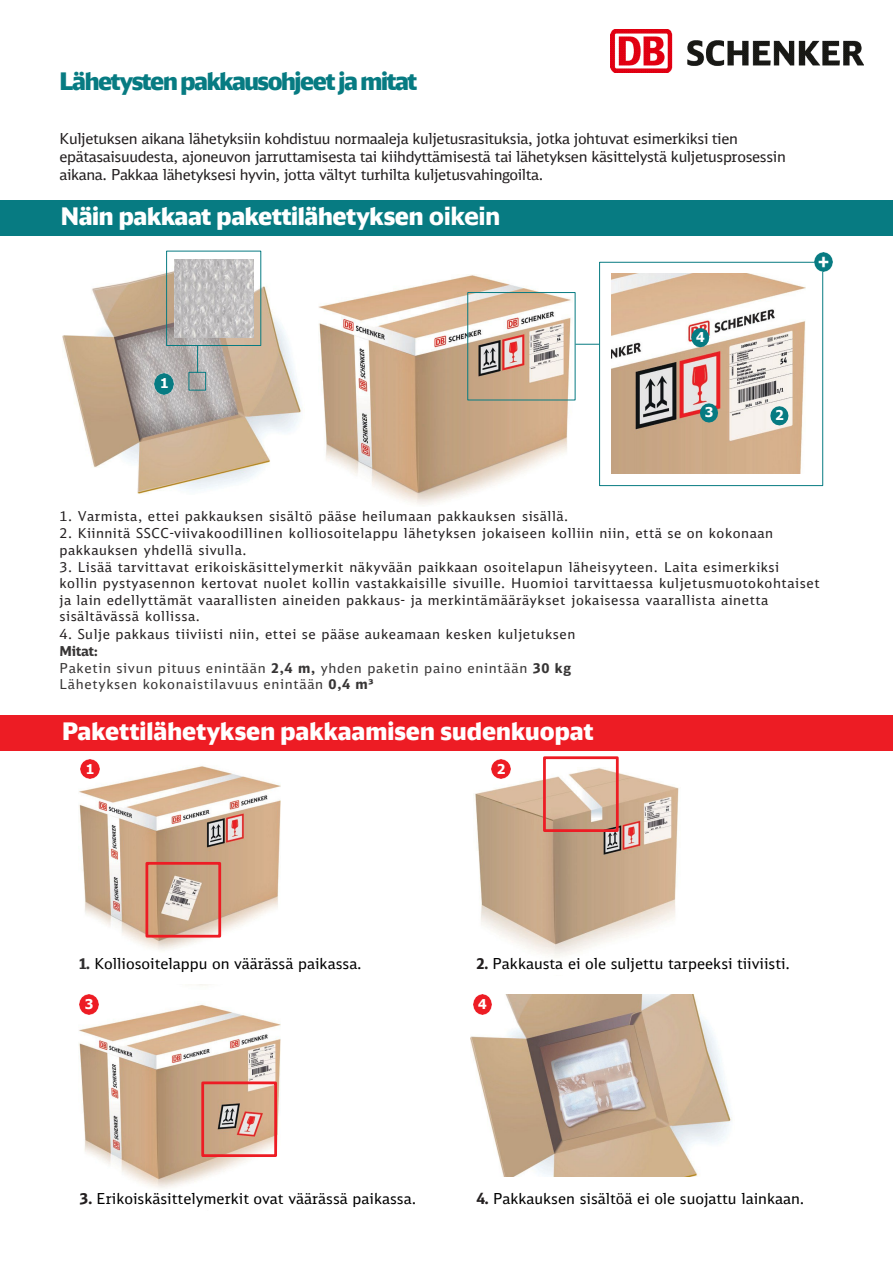
<style>
.page{position:relative;width:893px;height:1264px;background:#fff}
.page>*{position:absolute;margin:0;border:0;box-sizing:border-box;transform-origin:0 0}
.t1{font:900 24px "DB Head";letter-spacing:-.01em;color:#fff}
.t2{font:900 24px "DB Head";letter-spacing:-.06em;color:#077b82}
.t3{font:15px/18px "DB Sans";letter-spacing:-.025em;color:#231f20}
.t4{font:15px "DB Sans";color:#000}
.t5{font:13.5px/16.2px "DB Sans";letter-spacing:.04em;color:#231f20}
.t6{font:13.5px "DB Sans";letter-spacing:.055em;color:#373535}
.t7{font:700 13.5px "Tahoma";color:#fff}
.t8{font:700 13.5px "DB Sans";letter-spacing:-.02em;color:#373535}
.s1{font-family:"Tahoma";font-weight:700}
.s2{font-weight:700}
.s3{font-family:"DB Sans Alternate";font-weight:700;color:#323031}
.s4{font-family:"DB Sans Alternate"}
.s5{font-family:"DB Sans Alternate";font-weight:700;color:#231f20}
.s6{font-weight:700;color:#231f20}
</style>
<div class="page">
<img style="left:319px;top:274px;width:253px;height:231px">
<div style="left:467px;top:292px;width:108px;height:108px;border:1px solid #077b82"></div>
<div style="left:599px;top:262px;width:224px;height:224px;border:1px solid #077b82"></div>
<svg style="left:575px;top:344px;width:24px;height:1px"></svg>
<img style="left:611px;top:274px;width:194px;height:200px">
<img style="left:814px;top:252px;width:18px;height:19px">
<svg style="left:770px;top:406px;width:18px;height:19px"></svg>
<svg style="left:699px;top:403px;width:19px;height:19px"></svg>
<svg style="left:691px;top:328px;width:18px;height:19px"></svg>
<div style="left:0;top:200px;width:892px;height:35px;background:#077b82"></div>
<img style="left:63px;top:260px;width:239px;height:234px">
<img style="left:154px;top:373px;width:20px;height:21px">
<div style="left:166px;top:251px;width:95px;height:95px;border:1px solid #077b82"></div>
<img style="left:174px;top:259px;width:79px;height:78px">
<svg style="left:197px;top:345px;width:1px;height:27px"></svg>
<div style="left:188px;top:372px;width:18px;height:18px;border:1px solid #077b82"></div>
<img style="left:79px;top:750px;width:201px;height:201px">
<div style="left:0;top:715px;width:892px;height:35px;background:#ed1c24"></div>
<img style="left:475px;top:767px;width:204px;height:191px">
<img style="left:79px;top:984px;width:201px;height:204px">
<div style="left:145px;top:861px;width:76px;height:76px;border:3px solid #ed1c24"></div>
<div style="left:543px;top:756px;width:75px;height:75px;border:3px solid #ed1c24"></div>
<img style="left:81px;top:759px;width:18px;height:19px">
<div style="left:201px;top:1081px;width:76px;height:75px;border:3px solid #ed1c24"></div>
<img style="left:80px;top:994px;width:18px;height:20px">
<img style="left:492px;top:759px;width:18px;height:19px">
<img style="left:470px;top:994px;width:262px;height:182px">
<img style="left:473px;top:994px;width:18px;height:20px">
<img style="left:610px;top:30px;width:253px;height:43px">
<p class="t2" style="left:59px;top:65px;width:359px">Lähetysten pakkausohjeet ja mitat</p>
<p class="t3" style="left:59px;top:129px;width:727px">Kuljetuksen aikana lähetyksiin kohdistuu normaaleja kuljetusrasituksia, jotka johtuvat esimerkiksi tien epätasaisuudesta, ajoneuvon jarruttamisesta tai kiihdyttämisestä tai lähetyksen käsittelystä kuljetusprosessin aikana. Pakkaa lähetyksesi hyvin, jotta vältyt turhilta kuljetusvahingoilta.</p>
<p class="t1" style="left:61px;top:201px;width:441px">Näin pakkaat pakettilähetyksen <span class="s1">oikein</span></p>
<p class="t7" style="left:160px;top:374px;width:10px">1</p>
<p class="t7" style="left:696px;top:328px;width:10px">4</p>
<p class="t7" style="left:704px;top:403px;width:10px">3</p>
<p class="t7" style="left:775px;top:406px;width:10px">2</p>
<p class="t5" style="left:59px;top:507px;width:510px">1. Varmista, ettei pakkauksen sisältö pääse heilumaan pakkauksen sisällä.</p>
<p class="t5" style="left:59px;top:525px;width:715px">2. Kiinnitä SSCC-viivakoodillinen kolliosoitelappu lähetyksen jokaiseen kolliin niin, että se on kokonaan pakkauksen yhdellä sivulla.</p>
<p class="t5" style="left:59px;top:559px;width:761px">3. Lisää tarvittavat erikoiskäsittelymerkit näkyvään paikkaan osoitelapun läheisyyteen. Laita esimerkiksi kollin pystyasennon kertovat nuolet kollin vastakkaisille sivuille. Huomioi tarvittaessa kuljetusmuotokohtaiset ja lain edellyttämät vaarallisten aineiden pakkaus- ja merkintämääräykset jokaisessa vaarallista ainetta sisältävässä kollissa.</p>
<p class="t5" style="left:59px;top:625px;width:517px">4. Sulje pakkaus tiiviisti niin, ettei se pääse aukeamaan kesken kuljetuksen</p>
<p class="t8" style="left:59px;top:642px;width:40px">Mitat:</p>
<p class="t6" style="left:59px;top:659px;width:513px">Paketin sivun pituus enintään <span class="s2">2,4 m,</span> yhden paketin paino enintään <span class="s2">30 kg</span></p>
<p class="t6" style="left:59px;top:675px;width:316px">Lähetyksen kokonaistilavuus enintään <span class="s2">0,4 m³</span></p>
<p class="t1" style="left:62px;top:715px;width:533px">Pakettilähetyksen pakkaamisen sudenkuopat</p>
<p class="t7" style="left:86px;top:759px;width:10px">1</p>
<p class="t7" style="left:497px;top:759px;width:10px">2</p>
<p class="t4" style="left:79px;top:953px;width:284px"><span class="s3">1.</span> Kolliosoitelappu on väärässä paikassa<span class="s4">.</span></p>
<p class="t7" style="left:85px;top:994px;width:10px">3</p>
<p class="t4" style="left:476px;top:953px;width:315px"><span class="s5">2.</span> Pakkausta ei ole suljettu tarpeeksi tiiviisti.</p>
<p class="t7" style="left:478px;top:994px;width:10px">4</p>
<p class="t4" style="left:79px;top:1189px;width:338px"><span class="s6">3.</span> Erikoiskäsittelymerkit ovat väärässä paikassa<span class="s4">.</span></p>
<p class="t4" style="left:476px;top:1189px;width:329px"><span class="s5">4.</span> Pakkauksen sisältöä ei ole suojattu lainkaan.</p>
</div>
